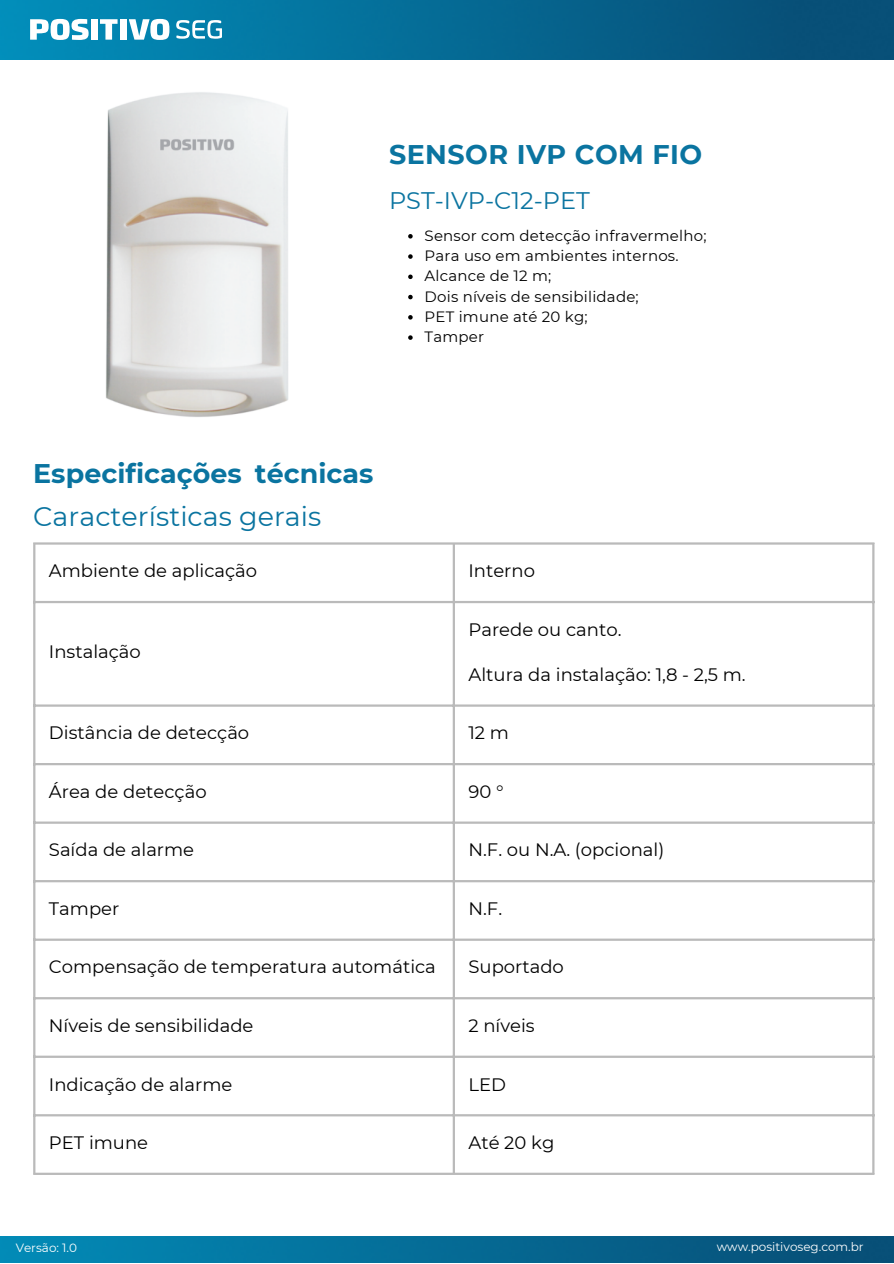
<style>
.page{position:relative;width:894px;height:1264px;background:#fff}
.page>*{position:absolute;margin:0;border:0;box-sizing:border-box;transform-origin:0 0}
.t1{font:700 27px/42.8px "Montserrat";color:#0a74a0}
.t2{font:24px "Montserrat";color:#0a74a0}
.t3{font:18px "Montserrat";color:#000}
.t4{font:15px "Montserrat";letter-spacing:.015em;color:#000}
.t5{font:12px "Montserrat";color:#fff}
.s1{font-weight:400}
</style>
<div class="page">
<img style="left:0;top:0;width:893px;height:60px">
<svg style="left:23px;top:11px;width:19px;height:36px"></svg>
<svg style="left:42px;top:11px;width:21px;height:36px"></svg>
<svg style="left:63px;top:11px;width:20px;height:36px"></svg>
<svg style="left:83px;top:11px;width:9px;height:36px"></svg>
<svg style="left:92px;top:11px;width:19px;height:36px"></svg>
<svg style="left:111px;top:11px;width:9px;height:36px"></svg>
<svg style="left:120px;top:11px;width:23px;height:36px"></svg>
<svg style="left:143px;top:11px;width:25px;height:36px"></svg>
<svg style="left:168px;top:11px;width:16px;height:36px"></svg>
<svg style="left:184px;top:11px;width:15px;height:36px"></svg>
<svg style="left:199px;top:11px;width:30px;height:36px"></svg>
<img style="left:0;top:1236px;width:893px;height:26px">
<hr style="left:33px;top:544px;width:2px;height:628px;background:#bababa">
<hr style="left:452px;top:544px;width:3px;height:628px;background:#bababa">
<hr style="left:872px;top:544px;width:2px;height:628px;background:#bababa">
<hr style="left:33px;top:542px;width:841px;height:2px;background:#bababa">
<hr style="left:33px;top:601px;width:841px;height:2px;background:#bababa">
<hr style="left:33px;top:704px;width:841px;height:2px;background:#bababa">
<hr style="left:33px;top:763px;width:841px;height:2px;background:#bababa">
<hr style="left:33px;top:821px;width:841px;height:2px;background:#bababa">
<hr style="left:33px;top:880px;width:841px;height:2px;background:#bababa">
<hr style="left:33px;top:938px;width:841px;height:2px;background:#bababa">
<hr style="left:33px;top:997px;width:841px;height:2px;background:#bababa">
<hr style="left:33px;top:1055px;width:841px;height:2px;background:#bababa">
<hr style="left:33px;top:1114px;width:841px;height:2px;background:#bababa">
<hr style="left:33px;top:1172px;width:841px;height:2px;background:#bababa">
<img style="left:106px;top:92px;width:183px;height:325px">
<svg style="left:408px;top:234px;width:4px;height:4px"></svg>
<svg style="left:408px;top:254px;width:4px;height:5px"></svg>
<svg style="left:408px;top:274px;width:4px;height:5px"></svg>
<svg style="left:408px;top:295px;width:4px;height:4px"></svg>
<svg style="left:408px;top:315px;width:4px;height:4px"></svg>
<svg style="left:408px;top:335px;width:4px;height:5px"></svg>
<p class="t1" style="left:389px;top:133px;width:314px">SENSOR IVP COM FIO</p>
<p class="t2" style="left:389px;top:186px;width:202px">PST-IVP-C12-PET</p>
<p class="t4" style="left:424px;top:226px;width:283px">Sensor com detecção infravermelho;</p>
<p class="t4" style="left:424px;top:246px;width:255px">Para uso em ambientes internos.</p>
<p class="t4" style="left:424px;top:267px;width:128px">Alcance de 12 m;</p>
<p class="t4" style="left:424px;top:287px;width:216px">Dois níveis de sensibilidade;</p>
<p class="t4" style="left:424px;top:307px;width:164px">PET imune até 20 kg;</p>
<p class="t4" style="left:424px;top:327px;width:61px">Tamper</p>
<p class="t1" style="left:33px;top:452px;width:342px">Especificações técnicas<br><span class="s1">Características gerais</span></p>
<h1 class="t3" style="left:49px;top:560px;width:210px">Ambiente de aplicação</h1>
<h3 class="t3" style="left:468px;top:560px;width:68px">Interno</h3>
<p class="t3" style="left:49px;top:641px;width:93px">Instalação</p>
<p class="t3" style="left:468px;top:618px;width:154px">Parede ou canto.</p>
<p class="t3" style="left:468px;top:663px;width:279px">Altura da instalação: 1,8 - 2,5 m.</p>
<p class="t3" style="left:49px;top:722px;width:202px">Distância de detecção</p>
<p class="t3" style="left:468px;top:722px;width:42px">12 m</p>
<p class="t3" style="left:49px;top:780px;width:159px">Área de detecção</p>
<h2 class="t3" style="left:468px;top:780px;width:37px">90 °</h2>
<p class="t3" style="left:49px;top:839px;width:147px">Saída de alarme</p>
<p class="t3" style="left:468px;top:839px;width:197px">N.F. ou N.A. (opcional)</p>
<p class="t3" style="left:49px;top:897px;width:72px">Tamper</p>
<p class="t3" style="left:468px;top:897px;width:35px">N.F.</p>
<p class="t3" style="left:49px;top:956px;width:388px">Compensação de temperatura automática</p>
<p class="t3" style="left:468px;top:956px;width:97px">Suportado</p>
<p class="t3" style="left:49px;top:1014px;width:206px">Níveis de sensibilidade</p>
<p class="t3" style="left:468px;top:1014px;width:68px">2 níveis</p>
<p class="t3" style="left:49px;top:1073px;width:185px">Indicação de alarme</p>
<p class="t3" style="left:468px;top:1073px;width:39px">LED</p>
<p class="t3" style="left:49px;top:1131px;width:101px">PET imune</p>
<p class="t3" style="left:468px;top:1131px;width:87px">Até 20 kg</p>
<p class="t5" style="left:16px;top:1240px;width:63px">Versão: 1.0</p>
<p class="t5" style="left:716px;top:1239px;width:148px">www.positivoseg.com.br</p>
</div>
